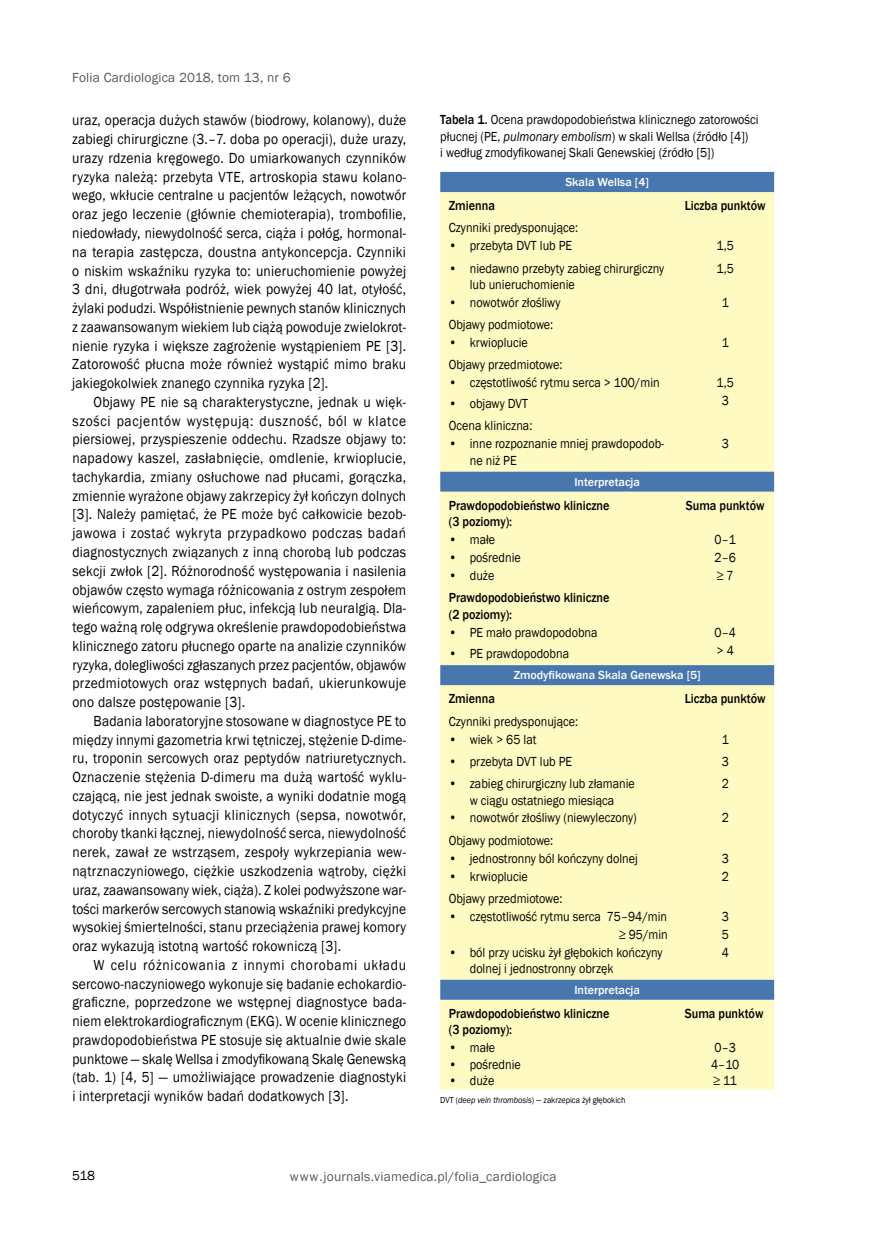
<style>
.page{position:relative;width:872px;height:1234px;background:#fff}
.page>*{position:absolute;margin:0;border:0;box-sizing:border-box;transform-origin:0 0}
.t1{font:15px/18.8px "Franklin Gothic";letter-spacing:.015em;color:#000;text-align:justify;scale:.9 1}
.t2{font:13.5px/16.5px "Franklin Gothic";color:#000;scale:.9 1}
.t3{font:500 13.5px/16.5px "Franklin Gothic";color:#000;scale:.9 1}
.t4{font:13.5px "Franklin Gothic";letter-spacing:.01em;color:#58595b}
.t5{font:13.5px "Franklin Gothic";color:#000}
.t6{font:500 12px "Franklin Gothic";color:#fff}
.t7{font:9px "Franklin Gothic";color:#000;scale:.9 1}
.s1{font-weight:500}
.s2{font-style:italic}
</style>
<div class="page">
<div style="left:440px;top:172px;width:334px;height:20px;background:#4876ae"></div>
<svg style="left:440px;top:192px;width:334px;height:897px;background:#f2f1c0"></svg>
<p class="t4" style="left:72px;top:69px;width:220px">Folia Cardiologica 2018, tom 13, nr 6</p>
<p class="t1" style="left:72px;top:111px;width:372px">uraz, operacja dużych stawów (biodrowy, kolanowy), duże zabiegi chirurgiczne (3.–7. doba po operacji), duże urazy, urazy rdzenia kręgowego. Do umiarkowanych czynników ryzyka należą: przebyta VTE, artroskopia stawu kolano&shy;wego, wkłucie centralne u pacjentów leżących, nowotwór oraz jego leczenie (głównie chemioterapia), trombofilie, niedowłady, niewydolność serca, ciąża i połóg, hormonal&shy;na terapia zastępcza, doustna antykoncepcja. Czynniki o niskim wskaźniku ryzyka to: unieruchomienie powyżej 3 dni, długotrwała podróż, wiek powyżej 40 lat, otyłość, żylaki podudzi. Współistnienie pewnych stanów klinicznych z zaawansowanym wiekiem lub ciążą powoduje zwielokrot&shy;nienie ryzyka i większe zagrożenie wystąpieniem PE [3].<br>Zatorowość płucna może również wystąpić mimo braku jakiegokolwiek znanego czynnika ryzyka [2].</p>
<p class="t1" style="left:72px;top:393px;width:372px;text-indent:21px">Objawy PE nie są charakterystyczne, jednak u więk&shy;szości pacjentów występują: duszność, ból w klatce piersiowej, przyspieszenie oddechu. Rzadsze objawy to: napadowy kaszel, zasłabnięcie, omdlenie, krwioplucie, tachykardia, zmiany osłuchowe nad płucami, gorączka, zmiennie wyrażone objawy zakrzepicy żył kończyn dolnych [3]. Należy pamiętać, że PE może być całkowicie bezob&shy;jawowa i zostać wykryta przypadkowo podczas badań diagnostycznych związanych z inną chorobą lub podczas sekcji zwłok [2]. Różnorodność występowania i nasilenia objawów często wymaga różnicowania z ostrym zespołem wieńcowym, zapaleniem płuc, infekcją lub neuralgią. Dla&shy;tego ważną rolę odgrywa określenie prawdopodobieństwa klinicznego zatoru płucnego oparte na analizie czynników ryzyka, dolegliwości zgłaszanych przez pacjentów, objawów przedmiotowych oraz wstępnych badań, ukierunkowuje ono dalsze postępowanie [3].</p>
<p class="t1" style="left:72px;top:711px;width:372px;text-indent:21px">Badania laboratoryjne stosowane w diagnostyce PE to między innymi gazometria krwi tętniczej, stężenie D-dime&shy;ru, troponin sercowych oraz peptydów natriuretycznych.<br>Oznaczenie stężenia D-dimeru ma dużą wartość wyklu&shy;czającą, nie jest jednak swoiste, a wyniki dodatnie mogą dotyczyć innych sytuacji klinicznych (sepsa, nowotwór, choroby tkanki łącznej, niewydolność serca, niewydolność nerek, zawał ze wstrząsem, zespoły wykrzepiania wew&shy;nątrznaczyniowego, ciężkie uszkodzenia wątroby, ciężki uraz, zaawansowany wiek, ciąża). Z kolei podwyższone war&shy;tości markerów sercowych stanowią wskaźniki predykcyjne wysokiej śmiertelności, stanu przeciążenia prawej komory oraz wykazują istotną wartość rokowniczą [3].</p>
<p class="t1" style="left:72px;top:955px;width:372px;text-indent:21px">W celu różnicowania z innymi chorobami układu sercowo-naczyniowego wykonuje się badanie echokardio&shy;graficzne, poprzedzone we wstępnej diagnostyce bada&shy;niem elektrokardiograficznym (EKG). W ocenie klinicznego prawdopodobieństwa PE stosuje się aktualnie dwie skale punktowe — skalę Wellsa i zmodyfikowaną Skalę Genewską (tab. 1) [4, 5] — umożliwiające prowadzenie diagnostyki i interpretacji wyników badań dodatkowych [3].</p>
<p class="t2" style="left:440px;top:112px;width:355px"><span class="s1">Tabela 1.</span> Ocena prawdopodobieństwa klinicznego zatorowości płucnej (PE, <span class="s2">pulmonary embolism</span>) w skali Wellsa (źródło [4])<br>i według zmodyfikowanej Skali Genewskiej (źródło [5])</p>
<p class="t6" style="left:565px;top:175px;width:85px">Skala Wellsa [4]</p>
<p class="t3" style="left:449px;top:197px;width:53px">Zmienna</p>
<p class="t3" style="left:685px;top:197px;width:91px">Liczba punktów</p>
<p class="t2" style="left:449px;top:220px;width:145px">Czynniki predysponujące:</p>
<p class="t2" style="left:449px;top:238px;width:139px">• przebyta DVT lub PE</p>
<p class="t2" style="left:716px;top:238px;width:21px">1,5</p>
<p class="t2" style="left:470px;top:260px;width:218px;text-indent:-21px">• niedawno przebyty zabieg chirurgiczny lub unieruchomienie</p>
<p class="t2" style="left:716px;top:260px;width:21px">1,5</p>
<p class="t2" style="left:449px;top:294px;width:126px">• nowotwór złośliwy</p>
<p class="t2" style="left:721px;top:294px;width:9px">1</p>
<p class="t2" style="left:449px;top:317px;width:118px">Objawy podmiotowe:</p>
<p class="t2" style="left:449px;top:335px;width:89px">• krwioplucie</p>
<p class="t2" style="left:721px;top:335px;width:9px">1</p>
<p class="t2" style="left:449px;top:357px;width:128px">Objawy przedmiotowe:</p>
<p class="t2" style="left:449px;top:375px;width:236px">• częstotliwość rytmu serca &gt; 100/min</p>
<p class="t2" style="left:449px;top:395px;width:90px">• objawy DVT</p>
<p class="t2" style="left:716px;top:374px;width:21px;line-height:18px;text-align:center">1,5<br>3</p>
<p class="t2" style="left:449px;top:418px;width:94px">Ocena kliniczna:</p>
<p class="t2" style="left:470px;top:436px;width:218px;text-indent:-21px">• inne rozpoznanie mniej prawdopodob&shy;ne niż PE</p>
<p class="t2" style="left:721px;top:436px;width:9px">3</p>
<p class="t6" style="left:574px;top:474px;width:67px">Interpretacja</p>
<p class="t3" style="left:449px;top:497px;width:180px">Prawdopodobieństwo kliniczne (3 poziomy):</p>
<p class="t3" style="left:686px;top:497px;width:89px">Suma punktów</p>
<p class="t2" style="left:449px;top:531px;width:53px">• małe</p>
<p class="t2" style="left:714px;top:531px;width:25px">0–1</p>
<p class="t2" style="left:449px;top:549px;width:82px">• pośrednie</p>
<p class="t2" style="left:714px;top:549px;width:25px">2–6</p>
<p class="t2" style="left:449px;top:567px;width:52px">• duże</p>
<p class="t2" style="left:717px;top:567px;width:20px">≥ 7</p>
<p class="t3" style="left:449px;top:589px;width:180px">Prawdopodobieństwo kliniczne (2 poziomy):</p>
<p class="t2" style="left:449px;top:624px;width:167px">• PE mało prawdopodobna</p>
<p class="t2" style="left:449px;top:645px;width:135px">• PE prawdopodobna</p>
<p class="t2" style="left:714px;top:623px;width:25px;line-height:18px">0–4 &gt; 4</p>
<p class="t6" style="left:513px;top:668px;width:189px">Zmodyfikowana Skala Genewska [5]</p>
<p class="t3" style="left:449px;top:690px;width:53px">Zmienna</p>
<p class="t3" style="left:685px;top:690px;width:91px">Liczba punktów</p>
<p class="t2" style="left:449px;top:713px;width:145px">Czynniki predysponujące:</p>
<p class="t2" style="left:449px;top:731px;width:99px">• wiek &gt; 65 lat</p>
<p class="t2" style="left:721px;top:731px;width:9px">1</p>
<p class="t2" style="left:449px;top:753px;width:139px">• przebyta DVT lub PE</p>
<p class="t2" style="left:721px;top:753px;width:9px">3</p>
<p class="t2" style="left:449px;top:775px;width:208px;text-align:center">• zabieg chirurgiczny lub złamanie w ciągu ostatniego miesiąca</p>
<p class="t2" style="left:721px;top:775px;width:9px">2</p>
<p class="t2" style="left:449px;top:809px;width:210px">• nowotwór złośliwy (niewyleczony)</p>
<p class="t2" style="left:721px;top:809px;width:9px">2</p>
<p class="t2" style="left:449px;top:832px;width:118px">Objawy podmiotowe:</p>
<p class="t2" style="left:449px;top:850px;width:212px">• jednostronny ból kończyny dolnej</p>
<p class="t2" style="left:721px;top:850px;width:9px">3</p>
<p class="t2" style="left:449px;top:868px;width:89px">• krwioplucie</p>
<p class="t2" style="left:721px;top:868px;width:9px">2</p>
<p class="t2" style="left:449px;top:890px;width:128px">Objawy przedmiotowe:</p>
<p class="t2" style="left:449px;top:908px;width:244px">• częstotliwość rytmu serca 75–94/min</p>
<p class="t2" style="left:721px;top:908px;width:9px">3</p>
<p class="t2" style="left:619px;top:926px;width:56px">≥ 95/min</p>
<p class="t2" style="left:721px;top:926px;width:9px">5</p>
<p class="t2" style="left:470px;top:944px;width:215px;text-indent:-21px">• ból przy ucisku żył głębokich kończyny dolnej i jednostronny obrzęk</p>
<p class="t2" style="left:721px;top:944px;width:9px">4</p>
<p class="t6" style="left:574px;top:982px;width:67px">Interpretacja</p>
<p class="t3" style="left:449px;top:1004px;width:180px">Prawdopodobieństwo kliniczne (3 poziomy):</p>
<p class="t3" style="left:685px;top:1004px;width:89px">Suma punktów</p>
<p class="t2" style="left:449px;top:1039px;width:53px">• małe</p>
<p class="t2" style="left:449px;top:1056px;width:82px">• pośrednie</p>
<p class="t2" style="left:449px;top:1072px;width:52px">• duże</p>
<p class="t2" style="left:711px;top:1039px;width:33px">0–3<br>4–10 ≥ 11</p>
<p class="t7" style="left:440px;top:1094px;width:207px">DVT (<span class="s2">deep vein thrombosis</span>) — zakrzepica żył głębokich</p>
<p class="t5" style="left:72px;top:1166px;width:24px">518</p>
<p class="t4" style="left:290px;top:1168px;width:268px">www.journals.viamedica.pl/folia_cardiologica</p>
</div>
